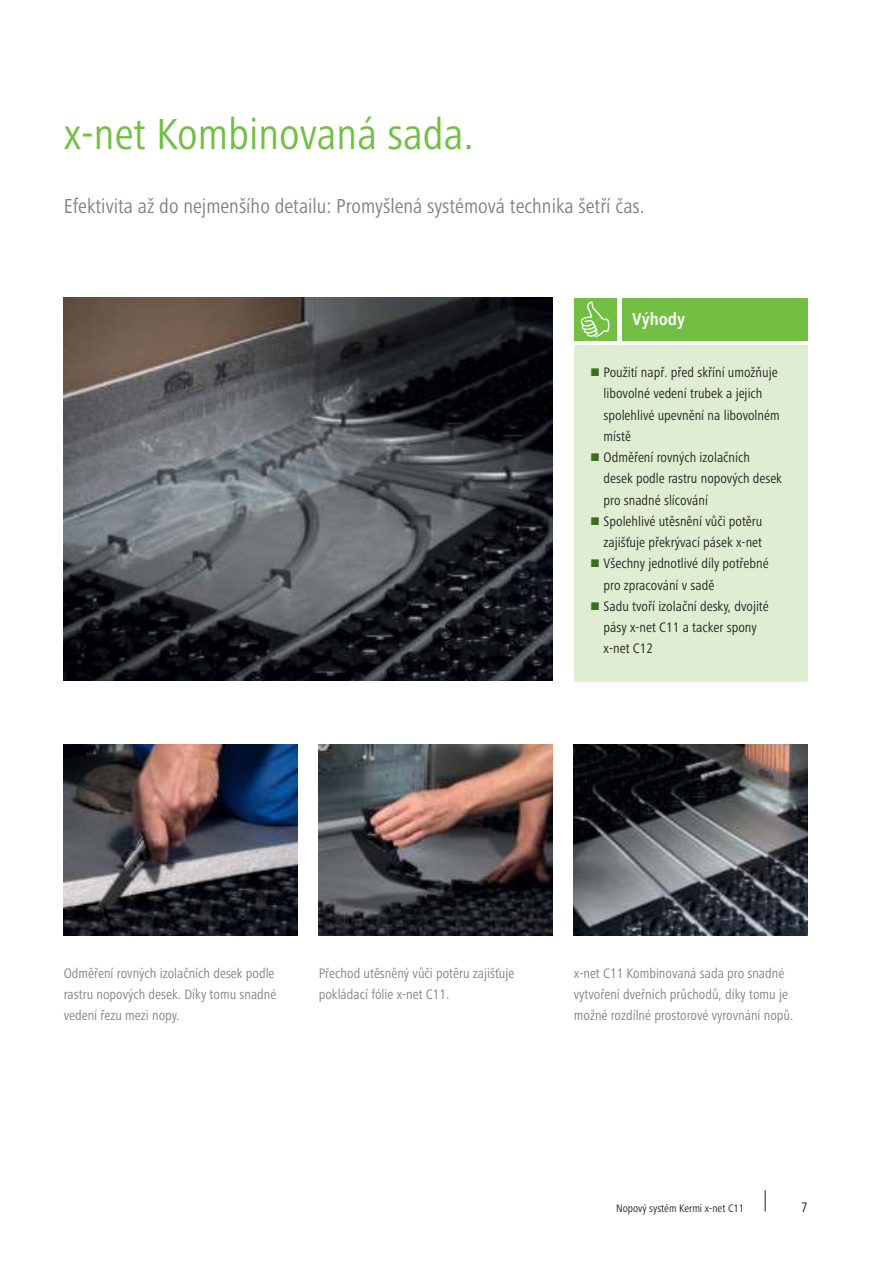
<style>
.page{position:relative;width:893px;height:1263px;background:#fff}
.page>*{position:absolute;margin:0;border:0;box-sizing:border-box;transform-origin:0 0}
.t1{font:condensed 45px "Frutiger Next LTW1 G";color:#72bf44}
.t2{font:condensed 21px "Frutiger Next LTW1 G";color:#7f8185}
.t3{font:700 condensed 18px "Frutiger Next LTW1 G";color:#fff}
.t4{font:condensed 14.25px/21.3px "Frutiger Next LTW1 G";color:#231f20}
.t5{font:condensed 14.25px/21.3px "Frutiger Next LTW1 G";color:#7f8185}
.t6{font:condensed 11.25px "Frutiger Next LTW1 G";color:#231f20}
</style>
<div class="page">
<svg style="left:765px;top:1190px;width:1px;height:22px"></svg>
<div style="left:574px;top:346px;width:234px;height:336px;background:#dfeed3"></div>
<div style="left:622px;top:298px;width:186px;height:42px;background:#72bf44"></div>
<div style="left:574px;top:298px;width:42px;height:42px;background:#72bf44"></div>
<svg style="left:581px;top:301px;width:28px;height:36px"></svg>
<img style="left:64px;top:298px;width:489px;height:382px">
<img style="left:64px;top:744px;width:234px;height:191px">
<img style="left:319px;top:744px;width:234px;height:191px">
<img style="left:574px;top:744px;width:234px;height:191px">
<h1 class="t1" style="left:64px;top:110px;width:412px">x-net Kombinovaná sada.</h1>
<h2 class="t2" style="left:64px;top:195px;width:582px">Efektivita až do nejmenšího detailu: Promyšlená systémová technika šetří čas.</h2>
<p class="t3" style="left:632px;top:310px;width:54px">Výhody</p>
<p class="t4" style="left:604px;top:362px;width:180px">Použití např. před skříní umožňuje libovolné vedení trubek a jejich spolehlivé upevnění na libovolném místě<br>Odměření rovných izolačních desek podle rastru nopových desek pro snadné slícování<br>Spolehlivé utěsnění vůči potěru zajišťuje překrývací pásek x-net<br>Všechny jednotlivé díly potřebné pro zpracování v sadě<br>Sadu tvoří izolační desky, dvojité pásy x-net C11 a tacker spony x-net C12</p>
<p class="t5" style="left:64px;top:963px;width:214px">Odměření rovných izolačních desek podle rastru nopových desek. Díky tomu snadné vedení řezu mezi nopy.</p>
<p class="t5" style="left:319px;top:963px;width:197px">Přechod utěsněný vůči potěru zajišťuje pokládací fólie x-net C11.</p>
<p class="t5" style="left:574px;top:963px;width:221px">x-net C11 Kombinovaná sada pro snadné vytvoření dveřních průchodů, díky tomu je možné rozdílné prostorové vyrovnání nopů.</p>
<p class="t6" style="left:616px;top:1202px;width:129px">Nopový systém Kermi x-net C11</p>
<p class="t4" style="left:801px;top:1196px;width:8px">7</p>
</div>
